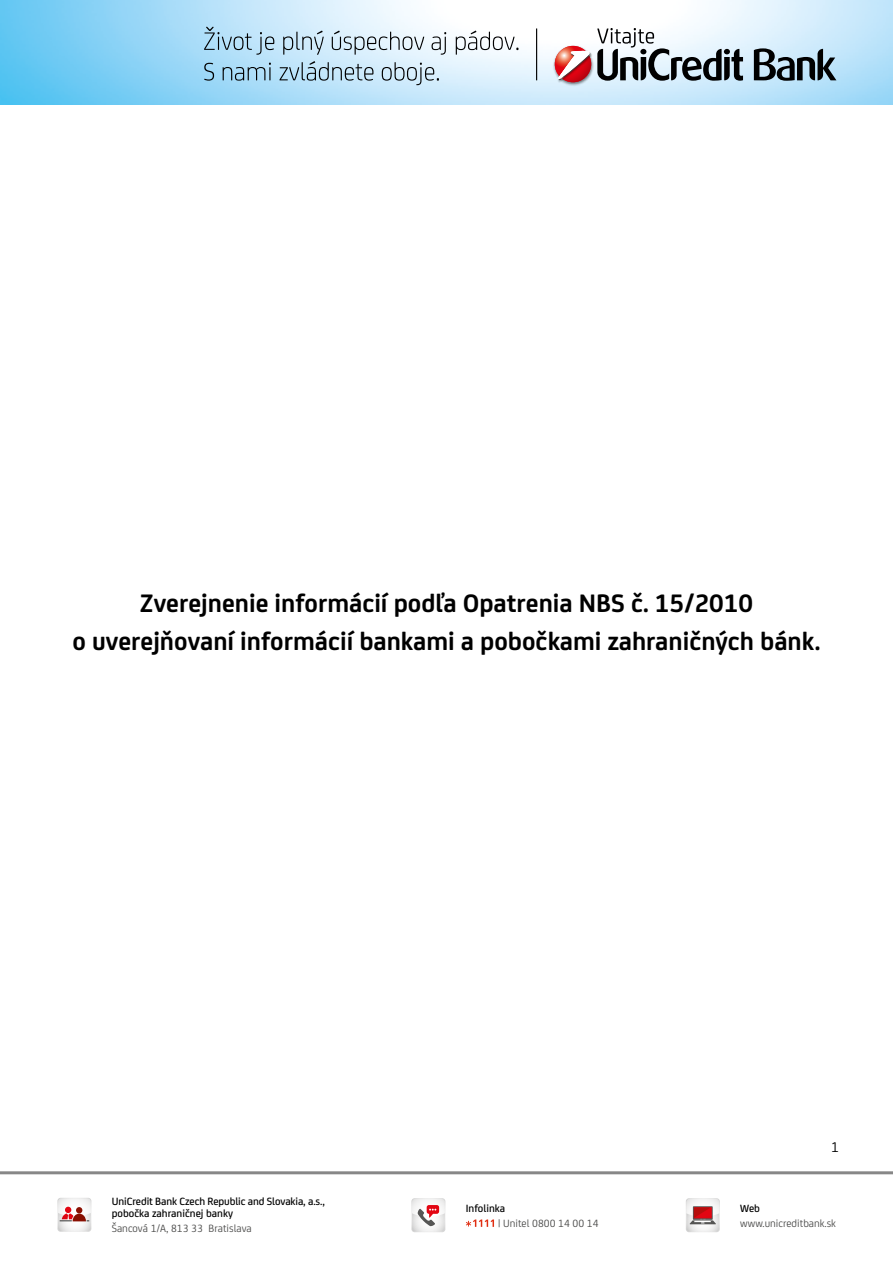
<style>
.page{position:relative;width:893px;height:1263px;background:#fff}
.page>*{position:absolute;margin:0;border:0;box-sizing:border-box;transform-origin:0 0}
.t1{font:700 27px/37.8px "Uni Credit";color:#000;text-align:center}
.t2{font:15px "Uni Credit";color:#000}
.t3{font:500 11.25px/12px "Uni Credit";letter-spacing:-.01em;color:#000}
.t4{font:11.25px "Uni Credit";color:#4a4a49}
</style>
<div class="page">
<img style="left:0;top:0;width:893px;height:104px">
<svg style="left:754px;top:48px;width:82px;height:33px;background:#6e808a"></svg>
<img style="left:553px;top:44px;width:41px;height:42px">
<svg style="left:555px;top:46px;width:36px;height:36px"></svg>
<img style="left:558px;top:51px;width:34px;height:32px">
<svg style="left:558px;top:51px;width:32px;height:29px"></svg>
<svg style="left:597px;top:28px;width:146px;height:53px"></svg>
<svg style="left:204px;top:27px;width:70px;height:28px;background:#a2c6da"></svg>
<svg style="left:283px;top:31px;width:41px;height:24px"></svg>
<svg style="left:332px;top:31px;width:92px;height:24px;background:#c2d0d9"></svg>
<svg style="left:432px;top:32px;width:14px;height:23px"></svg>
<svg style="left:456px;top:31px;width:62px;height:24px"></svg>
<svg style="left:204px;top:63px;width:10px;height:18px"></svg>
<svg style="left:223px;top:63px;width:48px;height:18px"></svg>
<svg style="left:279px;top:61px;width:94px;height:20px;background:#a1bdcd"></svg>
<svg style="left:382px;top:62px;width:57px;height:23px"></svg>
<hr style="left:536px;top:28px;width:1px;height:52px;background:#000">
<hr style="left:0;top:1171px;width:893px;height:3px;background:#878787">
<svg style="left:466px;top:1219px;width:28px;height:8px"></svg>
<svg style="left:411px;top:1198px;width:34px;height:34px"></svg>
<svg style="left:686px;top:1198px;width:34px;height:34px"></svg>
<svg style="left:57px;top:1198px;width:34px;height:34px"></svg>
<p class="t1" style="left:73px;top:583px;width:749px">Zverejnenie informácií podľa Opatrenia NBS č. 15/2010<br>o uverejňovaní informácií bankami a pobočkami zahraničných bánk.</p>
<p class="t2" style="left:831px;top:1136px;width:9px">1</p>
<p class="t3" style="left:112px;top:1195px;width:215px">UniCredit Bank Czech Republic and Slovakia, a.s., pobočka zahraničnej banky</p>
<p class="t4" style="left:112px;top:1221px;width:141px">Šancová 1/A, 813 33 Bratislava</p>
<p class="t3" style="left:466px;top:1201px;width:41px">Infolinka</p>
<p class="t4" style="left:498px;top:1215px;width:102px">| Unitel 0800 14 00 14</p>
<p class="t3" style="left:740px;top:1201px;width:21px">Web</p>
<p class="t4" style="left:740px;top:1215px;width:97px">www.unicreditbank.sk</p>
</div>
